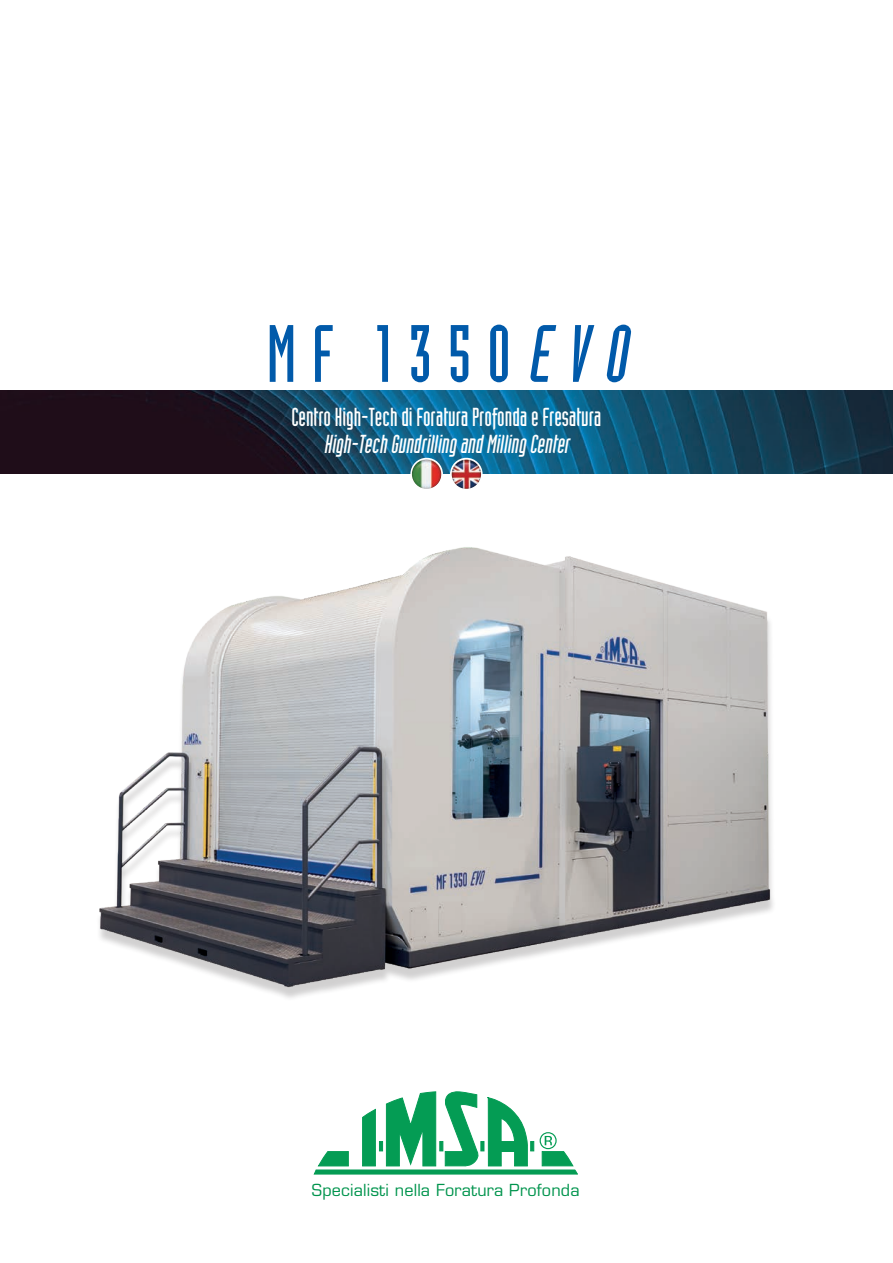
<style>
.page{position:relative;width:893px;height:1263px;background:#fff}
.page>*{position:absolute;margin:0;border:0;box-sizing:border-box;transform-origin:0 0}
.t1{font:79.5px "Industria Solid";letter-spacing:.2em;color:#015aaa}
.t2{font:25.5px "Industria Solid";color:#fff}
.t3{font:italic 25.5px "Industria Solid";color:#fff}
.t4{font:16.2px "Eurostile LT Std";letter-spacing:.01em;color:#00944d}
.s1{font-style:italic}
</style>
<div class="page">
<img style="left:0;top:390px;width:893px;height:83px">
<img style="left:60px;top:458px;width:727px;height:540px">
<svg style="left:314px;top:1091px;width:264px;height:83px"></svg>
<img style="left:411px;top:458px;width:31px;height:32px;border-radius:16px">
<div style="left:410px;top:458px;width:33px;height:32px;border:2px solid #fff;border-radius:50%"></div>
<img style="left:451px;top:458px;width:31px;height:32px;border-radius:16px">
<div style="left:450px;top:458px;width:33px;height:32px;border:2px solid #fff;border-radius:50%"></div>
<p class="t1" style="left:267px;top:310px;width:375px">MF 1350<span class="s1">EVO</span></p>
<p class="t2" style="left:291px;top:404px;width:312px">Centro High-Tech di Foratura Profonda e Fresatura</p>
<p class="t3" style="left:324px;top:431px;width:251px">High-TechGundrillingandMillingCenter</p>
<p class="t4" style="left:312px;top:1180px;width:269px">Specialisti nella Foratura Profonda</p>
</div>
